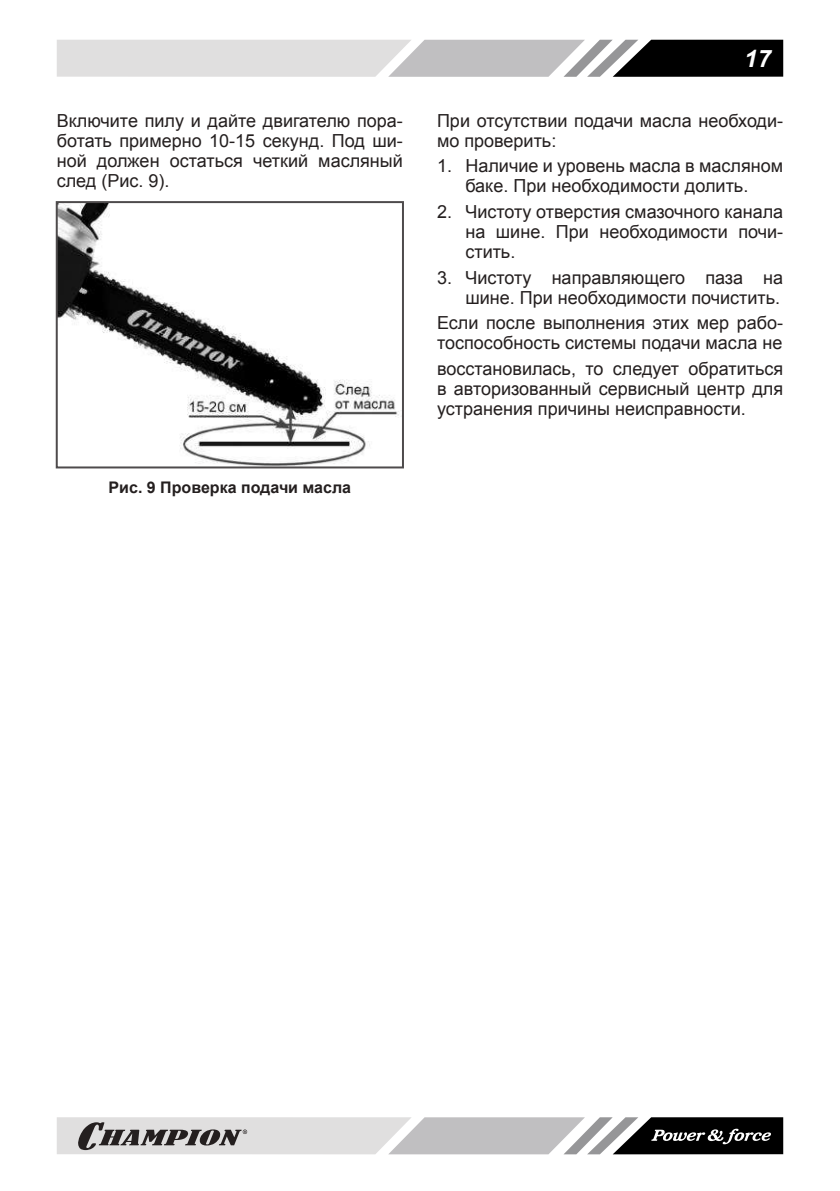
<style>
.page{position:relative;width:840px;height:1191px;background:#fff}
.page>*{position:absolute;margin:0;border:0;box-sizing:border-box;transform-origin:0 0}
.t1{font:italic 700 24px "Arial";color:#fff}
.t2{font:18px/20px "Arial";color:#241f1f;text-align:justify}
.t3{font:700 16px "Arial";color:#241f1f}
</style>
<div class="page">
<svg style="left:57px;top:40px;width:725px;height:37px;background:#aaa"></svg>
<svg style="left:57px;top:1117px;width:725px;height:37px;background:#a4a3a3"></svg>
<img style="left:59px;top:204px;width:340px;height:261px">
<div style="left:56px;top:201px;width:348px;height:267px;border:2px solid #4e4b4c"></div>
<p class="t2" style="left:57px;top:110px;width:347px">Включите пилу и дайте двигателю пора&shy;ботать примерно 10-15 секунд. Под ши&shy;ной должен остаться четкий масляный след (Рис. 9).</p>
<p class="t3" style="left:108px;top:477px;width:244px">Рис. 9 Проверка подачи масла</p>
<h1 class="t1" style="left:743px;top:42px;width:28px">17</h1>
<p class="t2" style="left:437px;top:110px;width:347px">При отсутствии подачи масла необходи&shy;мо проверить:</p>
<p class="t2" style="left:437px;top:156px;width:347px;text-align:center">1. Наличие и уровень масла в масляном баке. При необходимости долить.</p>
<p class="t2" style="left:465px;top:202px;width:319px;text-indent:-28px">2. Чистоту отверстия смазочного канала на шине. При необходимости почи&shy;стить.</p>
<p class="t2" style="left:437px;top:267px;width:347px;text-align:right">3. Чистоту направляющего паза на шине. При необходимости почистить.</p>
<p class="t2" style="left:437px;top:313px;width:347px">Если после выполнения этих мер рабо&shy;тоспособность системы подачи масла не</p>
<p class="t2" style="left:437px;top:359px;width:347px">восстановилась, то следует обратиться в авторизованный сервисный центр для устранения причины неисправности.</p>
</div>
